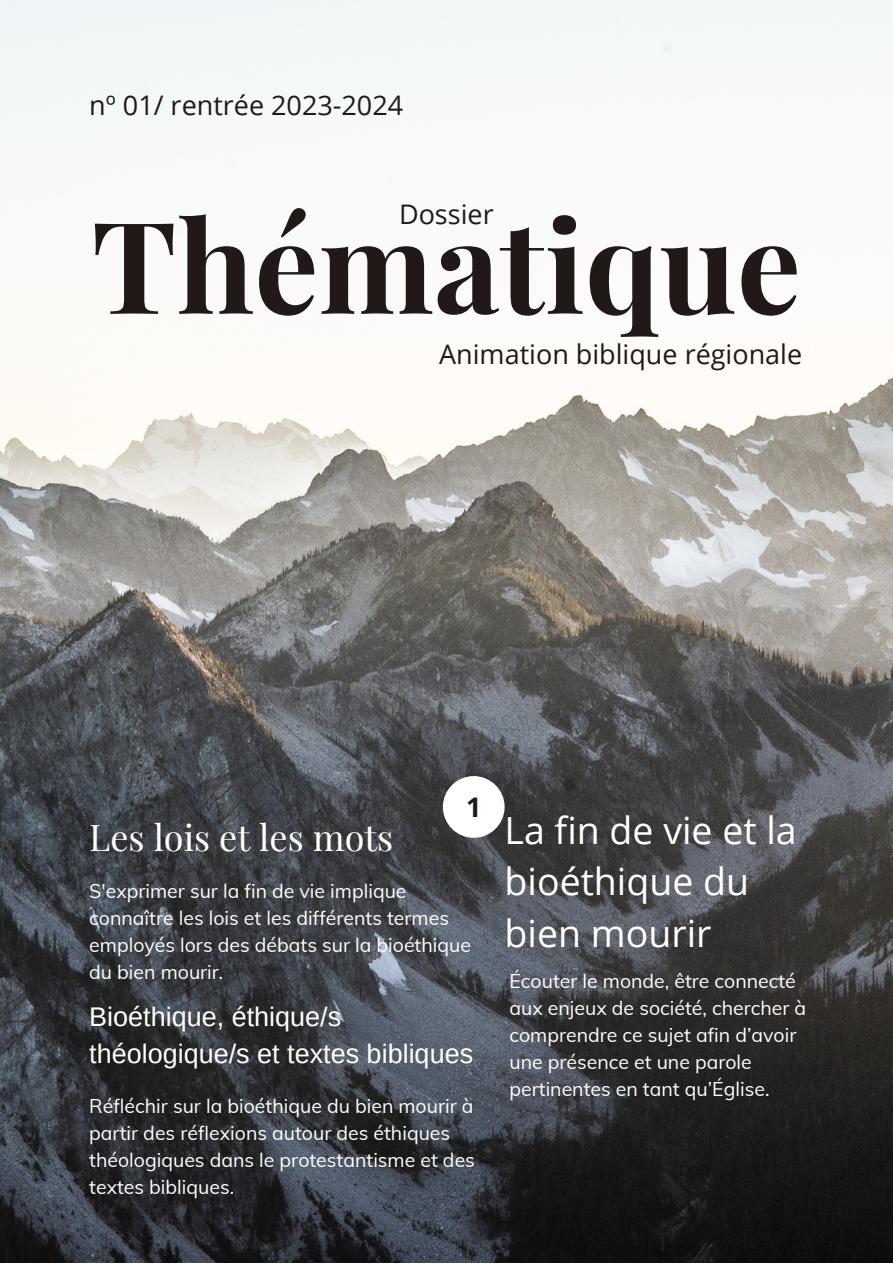
<style>
.page{position:relative;width:893px;height:1264px;background:#fff}
.page>*{position:absolute;margin:0;border:0;box-sizing:border-box;transform-origin:0 0}
.t1{font:700 127.35px "Playfair Display";color:#201917}
.t2{font:37.5px/51.8px "Open Sans";color:#fff}
.t3{font:36px "Playfair Display";color:#fff}
.t4{font:27px "Open Sans";color:#201917}
.t5{font:27px/37px "Arimo";color:#fff}
.t6{font:700 27px "Open Sans";color:#201917}
.t7{font:19.5px/27px "Muli";color:#fff}
</style>
<div class="page">
<img style="left:0;top:0;width:892px;height:1262px">
<div style="left:443px;top:776px;width:61px;height:61px;background:#fff;border-radius:50%"></div>
<p class="t4" style="left:89px;top:86px;width:315px">nº 01/ rentrée 2023-2024</p>
<p class="t4" style="left:399px;top:195px;width:96px">Dossier</p>
<p class="t1" style="left:92px;top:176px;width:710px">Thématique</p>
<p class="t4" style="left:439px;top:335px;width:364px">Animation biblique régionale</p>
<p class="t3" style="left:89px;top:812px;width:305px">Les lois et les mots</p>
<p class="t6" style="left:466px;top:787px;width:17px">1</p>
<p class="t7" style="left:89px;top:877px;width:383px">S'exprimer sur la fin de vie implique connaître les lois et les différents termes employés lors des débats sur la bioéthique du bien mourir.</p>
<p class="t5" style="left:89px;top:998px;width:385px">Bioéthique, éthique/s théologique/s et textes bibliques</p>
<p class="t7" style="left:89px;top:1092px;width:387px">Réfléchir sur la bioéthique du bien mourir à partir des réflexions autour des éthiques théologiques dans le protestantisme et des textes bibliques.</p>
<p class="t2" style="left:504px;top:803px;width:293px">La fin de vie et la bioéthique du</p>
<p class="t2" style="left:504px;top:906px;width:208px">bien mourir</p>
<p class="t7" style="left:509px;top:967px;width:298px">Écouter le monde, être connecté aux enjeux de société, chercher à comprendre ce sujet afin d’avoir une présence et une parole pertinentes en tant qu’Église.</p>
</div>
